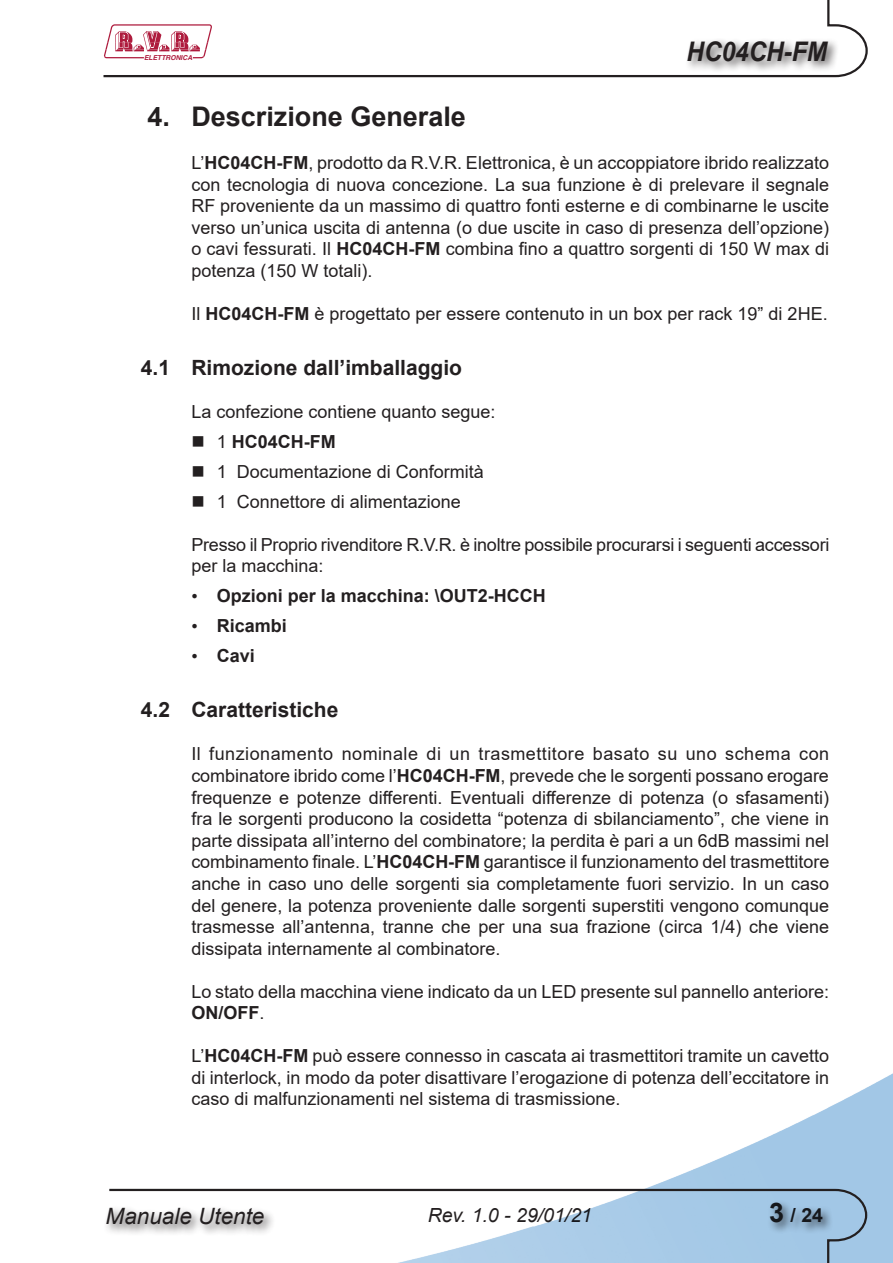
<style>
.page{position:relative;width:893px;height:1263px;background:#fff}
.page>*{position:absolute;margin:0;border:0;box-sizing:border-box;transform-origin:0 0}
.t1{font:700 27px "Arial";color:#231f20}
.t2{font:italic 700 27px "Arial";color:#231f20;scale:.9 1}
.t3{font:italic 22.5px "Arial";color:#231f20}
.t4{font:700 21px "Arial";color:#231f20}
.t5{font:italic 19.5px "Arial";color:#231f20}
.t6{font:700 19.5px "Arial";color:#231f20}
.t7{font:18px/21.6px "Arial";color:#231f20;text-align:justify}
.t8{font:700 18px "Arial";color:#231f20}
.t9{font:italic 700 6.75px "Helvetica";color:#ae1b3d}
.s1{font-weight:700}
.s2{font-weight:400}
.s3{font-family:"Times New Roman";font-weight:400}
.s4{font-size:27px}
</style>
<div class="page">
<img style="left:647px;top:1073px;width:246px;height:190px">
<svg style="left:103px;top:0;width:765px;height:78px"></svg>
<svg style="left:109px;top:1188px;width:759px;height:75px"></svg>
<div style="left:684px;top:38px;width:155px;height:35px;background:#231f20;opacity:.75"></div>
<div style="left:767px;top:1199px;width:67px;height:35px;background:#231f20;opacity:.75"></div>
<div style="left:104px;top:1205px;width:172px;height:31px;background:#231f20;opacity:.75"></div>
<svg style="left:104px;top:24px;width:108px;height:34px"></svg>
<p class="t9" style="left:144px;top:54px;width:50px">ELETTRONICA</p>
<h1 class="t2" style="left:687px;top:34px;width:157px">HC04CH-FM</h1>
<h1 class="t1" style="left:148px;top:98px;width:320px">4. Descrizione Generale</h1>
<p class="t7" style="left:191px;top:152px;width:639px">L’<span class="s1">HC04CH-FM</span>, prodotto da R.V.R. Elettronica, è un accoppiatore ibrido realizzato con tecnologia di nuova concezione. La sua funzione è di prelevare il segnale RF proveniente da un massimo di quattro fonti esterne e di combinarne le uscite verso un’unica uscita di antenna (o due uscite in caso di presenza dell’opzione) o cavi fessurati. Il <span class="s1">HC04CH-FM</span> combina fino a quattro sorgenti di 150 W max di potenza (150 W totali).</p>
<p class="t7" style="left:191px;top:302px;width:638px">Il <span class="s1">HC04CH-FM</span> è progettato per essere contenuto in un box per rack 19” di 2HE.</p>
<p class="t4" style="left:141px;top:353px;width:323px">4.1 Rimozione dall’imballaggio</p>
<p class="t7" style="left:191px;top:400px;width:306px">La confezione contiene quanto segue:</p>
<p class="t8" style="left:191px;top:429px;width:146px">■ <span class="s2">1</span> HC04CH-FM</p>
<p class="t7" style="left:191px;top:460px;width:294px">■ 1 Documentazione di Conformità</p>
<p class="t7" style="left:191px;top:491px;width:271px">■ 1 Connettore di alimentazione</p>
<p class="t7" style="left:191px;top:533px;width:640px">Presso il Proprio rivenditore R.V.R. è inoltre possibile procurarsi i seguenti accessori per la macchina:</p>
<p class="t8" style="left:191px;top:583px;width:356px"><span class="s3">•</span> Opzioni per la macchina: \OUT2-HCCH</p>
<p class="t8" style="left:191px;top:613px;width:97px"><span class="s3">•</span> Ricambi</p>
<p class="t8" style="left:191px;top:643px;width:65px"><span class="s3">•</span> Cavi</p>
<p class="t4" style="left:141px;top:695px;width:199px">4.2 Caratteristiche</p>
<p class="t7" style="left:191px;top:743px;width:639px">Il funzionamento nominale di un trasmettitore basato su uno schema con combinatore ibrido come l’<span class="s1">HC04CH-FM</span>, prevede che le sorgenti possano erogare frequenze e potenze differenti. Eventuali differenze di potenza (o sfasamenti) fra le sorgenti producono la cosidetta “potenza di sbilanciamento”, che viene in parte dissipata all’interno del combinatore; la perdita è pari a un 6dB massimi nel combinamento finale. L’<span class="s1">HC04CH-FM</span> garantisce il funzionamento del trasmettitore anche in caso uno delle sorgenti sia completamente fuori servizio. In un caso del genere, la potenza proveniente dalle sorgenti superstiti vengono comunque trasmesse all’antenna, tranne che per una sua frazione (circa 1/4) che viene dissipata internamente al combinatore.</p>
<p class="t7" style="left:191px;top:980px;width:639px">Lo stato della macchina viene indicato da un LED presente sul pannello anteriore:<br><span class="s1">ON/OFF</span>.</p>
<p class="t7" style="left:191px;top:1045px;width:639px">L’<span class="s1">HC04CH-FM</span> può essere connesso in cascata ai trasmettitori tramite un cavetto di interlock, in modo da poter disattivare l’erogazione di potenza dell’eccitatore in caso di malfunzionamenti nel sistema di trasmissione.</p>
<p class="t3" style="left:106px;top:1202px;width:160px">Manuale Utente</p>
<p class="t5" style="left:428px;top:1203px;width:166px">Rev. 1.0 - 29/01/21</p>
<p class="t6" style="left:769px;top:1202px;width:55px"><span class="s4">3</span> / 24</p>
</div>
